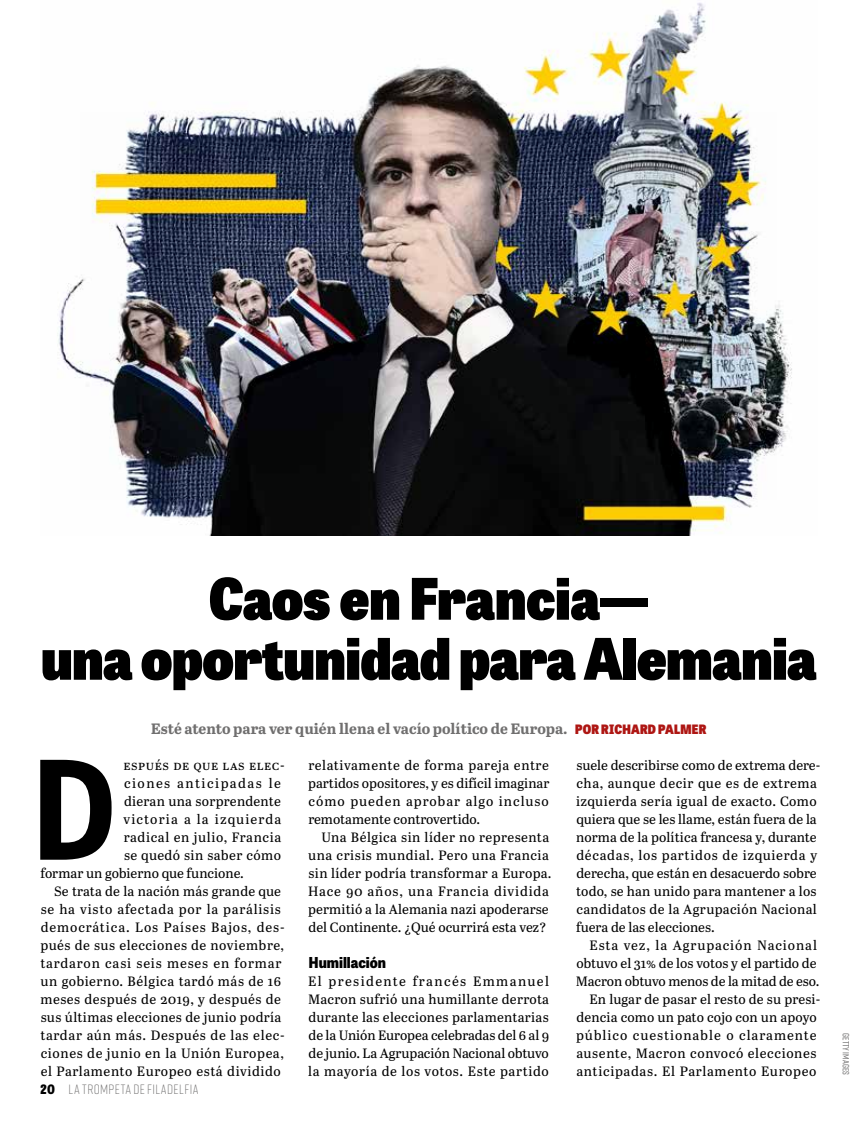
<style>
.page{position:relative;width:864px;height:1134px;background:#fff}
.page>*{position:absolute;margin:0;border:0;box-sizing:border-box;transform-origin:0 0}
.t1{font:700 136.05px "Tablet Gothic Narrow";color:#000}
.t2{font:800 57px/60px "Tablet Gothic Narrow";letter-spacing:-.01em;color:#000;text-align:center}
.t3{font:700 15px "Abril Text";color:#706f6f}
.t4{font:800 15px "Tablet Gothic Narrow";color:#000}
.t5{font:13.5px/18px "Abril Text";letter-spacing:.035em;color:#000;text-align:justify}
.t6{font:13.5px/18px "Abril Text";letter-spacing:.005em;color:#000}
.t7{font:300 13.5px "Rift Soft";letter-spacing:.04em;color:#706f6f}
.t8{font:500 9px "Rift Soft";letter-spacing:.01em;color:#706f6f}
.s1{font-family:"Tablet Gothic Narrow";font-weight:800;font-size:12.9px;color:#ae1613}
.s2{font-family:"Tablet Gothic Narrow";font-weight:800;font-size:12.9px;color:#000}
</style>
<div class="page">
<img style="left:57px;top:2px;width:735px;height:534px">
<h2 class="t2" style="left:41px;top:566px;width:777px">Caos en Francia—<br>una oportunidad para Alemania</h2>
<p class="t3" style="left:151px;top:717px;width:557px">Esté atento para ver quién llena el vacío político de Europa. <span class="s1">POR RICHARD PALMER</span></p>
<h1 class="t1" style="left:31px;top:715px;width:88px">D</h1>
<p class="t5" style="left:123px;top:755px;width:163px">espués de que las elec-</p>
<p class="t5" style="left:124px;top:773px;width:158px">ciones anticipadas le</p>
<p class="t5" style="left:124px;top:791px;width:158px">dieran una sorprendente</p>
<p class="t5" style="left:123px;top:809px;width:159px">victoria a la izquierda</p>
<p class="t5" style="left:124px;top:827px;width:159px">radical en julio, Francia</p>
<p class="t5" style="left:124px;top:845px;width:158px">se quedó sin saber cómo</p>
<p class="t5" style="left:41px;top:863px;width:205px">formar un gobierno que funcione.</p>
<p class="t5" style="left:54px;top:881px;width:228px">Se trata de la nación más grande que</p>
<p class="t5" style="left:41px;top:899px;width:242px">se ha visto afectada por la parálisis</p>
<p class="t5" style="left:41px;top:917px;width:245px">democrática. Los Países Bajos, des-</p>
<p class="t5" style="left:40px;top:935px;width:245px">pués de sus elecciones de noviembre,</p>
<p class="t5" style="left:40px;top:953px;width:243px">tardaron casi seis meses en formar</p>
<p class="t5" style="left:40px;top:971px;width:242px">un gobierno. Bélgica tardó más de 16</p>
<p class="t5" style="left:41px;top:989px;width:242px">meses después de 2019, y después de</p>
<p class="t5" style="left:41px;top:1007px;width:242px">sus últimas elecciones de junio podría</p>
<p class="t5" style="left:40px;top:1025px;width:246px">tardar aún más. Después de las elec-</p>
<p class="t5" style="left:41px;top:1043px;width:245px">ciones de junio en la Unión Europea,</p>
<p class="t5" style="left:41px;top:1061px;width:242px">el Parlamento Europeo está dividido</p>
<p class="t7" style="left:40px;top:1080px;width:160px"><span class="s2">20</span> LA TROMPETA DE FILADELFIA</p>
<p class="t5" style="left:308px;top:755px;width:243px">relativamente de forma pareja entre partidos opositores, y es difícil imaginar cómo pueden aprobar algo incluso remotamente controvertido.</p>
<p class="t6" style="left:308px;top:827px;width:245px;text-indent:13px">Una Bélgica sin líder no representa una crisis mundial. Pero una Francia sin líder podría transformar a Europa.<br>Hace 90 años, una Francia dividida permitió a la Alemania nazi apoderarse del Continente. ¿Qué ocurrirá esta vez?</p>
<p class="t4" style="left:309px;top:951px;width:79px">Humillación</p>
<p class="t5" style="left:308px;top:971px;width:243px">El presidente francés Emmanuel Macron sufrió una humillante derrota durante las elecciones parlamentarias de la Unión Europea celebradas del 6 al 9 de junio. La Agrupación Nacional obtuvo la mayoría de los votos. Este partido</p>
<p class="t5" style="left:576px;top:755px;width:246px;text-align:left">suele describirse como de extrema dere&shy;cha, aunque decir que es de extrema izquierda sería igual de exacto. Como quiera que se les llame, están fuera de la norma de la política francesa y, durante décadas, los partidos de izquierda y derecha, que están en desacuerdo sobre todo, se han unido para mantener a los candidatos de la Agrupación Nacional fuera de las elecciones.</p>
<p class="t5" style="left:576px;top:935px;width:246px;text-align:right">Esta vez, la Agrupación Nacional obtuvo el 31% de los votos y el partido de Macron obtuvo menos de la mitad de eso.<br>En lugar de pasar el resto de su presi&shy;dencia como un pato cojo con un apoyo público cuestionable o claramente ausente, Macron convocó elecciones anticipadas. El Parlamento Europeo</p>
<p class="t8" style="left:852px;top:1033px;width:43px;rotate:90deg">GETTY IMAGES</p>
</div>
